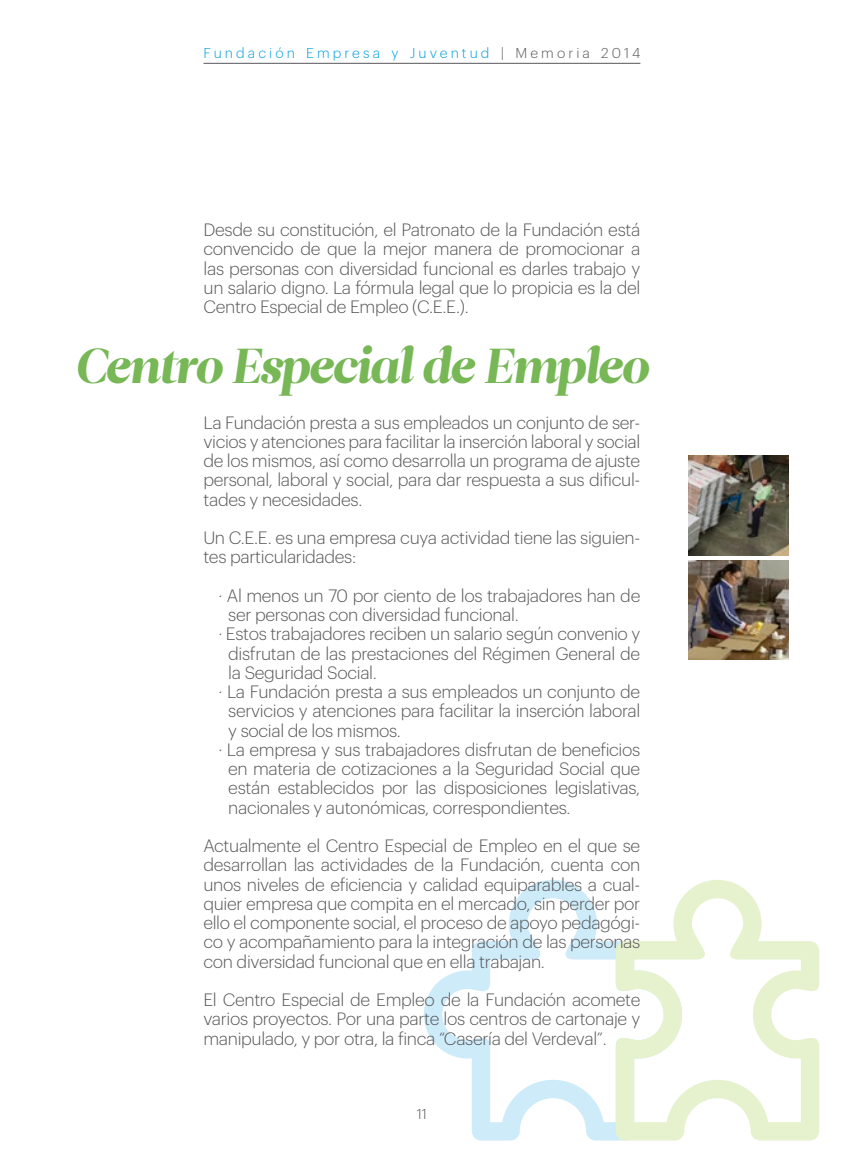
<style>
.page{position:relative;width:844px;height:1166px;background:#fff}
.page>*{position:absolute;margin:0;border:0;box-sizing:border-box;transform-origin:0 0}
.t1{font:italic 49px "Leitura Display";letter-spacing:-.02em;color:#77b756}
.t2{font:300 17.5px/19.2px "Graphik";letter-spacing:-.02em;color:#58585a;text-align:justify}
.t3{font:300 14px "Graphik";letter-spacing:.22em;color:#009ee0}
.t4{font:300 14px "Graphik";color:#58585a}
.s1{color:#58585a}
</style>
<div class="page">
<svg style="left:424px;top:880px;width:191px;height:260px"></svg>
<svg style="left:615px;top:880px;width:204px;height:260px"></svg>
<hr style="left:203px;top:63px;width:437px;height:1px;background:#58585a">
<img style="left:688px;top:456px;width:100px;height:99px">
<img style="left:688px;top:560px;width:100px;height:99px">
<p class="t3" style="left:203px;top:43px;width:438px">Fundación Empresa y Juventud <span class="s1">| Memoria 2014</span></p>
<p class="t2" style="left:203px;top:219px;width:438px">Desde su constitución, el Patronato de la Fundación está convencido de que la mejor manera de promocionar a las personas con diversidad funcional es darles trabajo y un salario digno. La fórmula legal que lo propicia es la del Centro Especial de Empleo (C.E.E.).</p>
<h1 class="t1" style="left:74px;top:333px;width:575px">Centro Especial de Empleo</h1>
<p class="t2" style="left:203px;top:411px;width:438px">La Fundación presta a sus empleados un conjunto de ser&shy;vicios y atenciones para facilitar la inserción laboral y social de los mismos, así como desarrolla un programa de ajuste personal, laboral y social, para dar respuesta a sus dificul&shy;tades y necesidades.</p>
<p class="t2" style="left:203px;top:527px;width:438px">Un C.E.E. es una empresa cuya actividad tiene las siguien&shy;tes particularidades:</p>
<p class="t2" style="left:218px;top:584px;width:423px">· Al menos un 70 por ciento de los trabajadores han de</p>
<p class="t2" style="left:228px;top:604px;width:289px">ser personas con diversidad funcional.</p>
<p class="t2" style="left:218px;top:623px;width:423px">· Estos trabajadores reciben un salario según convenio y</p>
<p class="t2" style="left:228px;top:642px;width:413px">disfrutan de las prestaciones del Régimen General de</p>
<p class="t2" style="left:228px;top:661px;width:147px">la Seguridad Social.</p>
<p class="t2" style="left:218px;top:681px;width:423px">· La Fundación presta a sus empleados un conjunto de</p>
<p class="t2" style="left:228px;top:700px;width:413px">servicios y atenciones para facilitar la inserción laboral</p>
<p class="t2" style="left:228px;top:719px;width:172px">y social de los mismos.</p>
<p class="t2" style="left:218px;top:738px;width:423px">· La empresa y sus trabajadores disfrutan de beneficios</p>
<p class="t2" style="left:228px;top:758px;width:413px">en materia de cotizaciones a la Seguridad Social que</p>
<p class="t2" style="left:228px;top:777px;width:413px">están establecidos por las disposiciones legislativas,</p>
<p class="t2" style="left:228px;top:796px;width:341px">nacionales y autonómicas, correspondientes.</p>
<p class="t2" style="left:203px;top:835px;width:438px">Actualmente el Centro Especial de Empleo en el que se desarrollan las actividades de la Fundación, cuenta con unos niveles de eficiencia y calidad equiparables a cual&shy;quier empresa que compita en el mercado, sin perder por ello el componente social, el proceso de apoyo pedagógi&shy;co y acompañamiento para la integración de las personas con diversidad funcional que en ella trabajan.</p>
<p class="t2" style="left:203px;top:989px;width:438px">El Centro Especial de Empleo de la Fundación acomete varios proyectos. Por una parte los centros de cartonaje y manipulado, y por otra, la finca “Casería del Verdeval”.</p>
<p class="t4" style="left:417px;top:1104px;width:12px">11</p>
</div>
